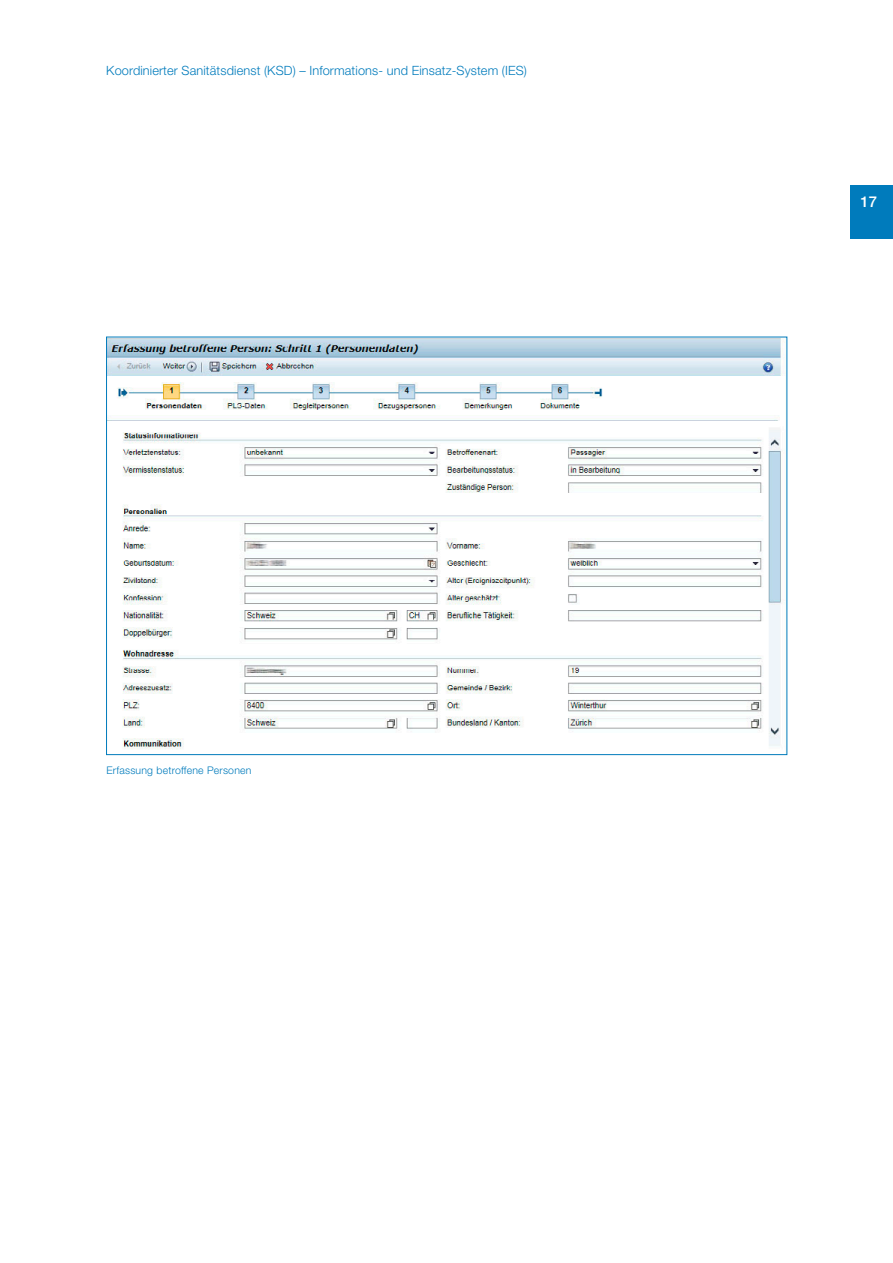
<style>
.page{position:relative;width:893px;height:1263px;background:#fff}
.page>*{position:absolute;margin:0;border:0;box-sizing:border-box;transform-origin:0 0}
.t1{font:500 15px "Helvetica Neue LT Std";color:#fff}
.t2{font:300 12.75px "Helvetica Neue LT Std";letter-spacing:.01em;color:#007bbc}
._08_Legende{font:300 10.5px "Helvetica Neue LT Std";letter-spacing:.02em;color:#007bbc}
</style>
<div class="page">
<div style="left:850px;top:185px;width:43px;height:54px;background:#007bbc"></div>
<img style="left:108px;top:339px;width:677px;height:411px">
<p class="t2" style="left:106px;top:63px;width:422px">Koordinierter Sanitätsdienst (KSD) – Informations- und Einsatz-System (IES)</p>
<p class="_08_Legende" style="left:107px;top:764px;width:146px">Erfassung betroffene Personen</p>
<p class="t1" style="left:860px;top:193px;width:18px">17</p>
</div>
